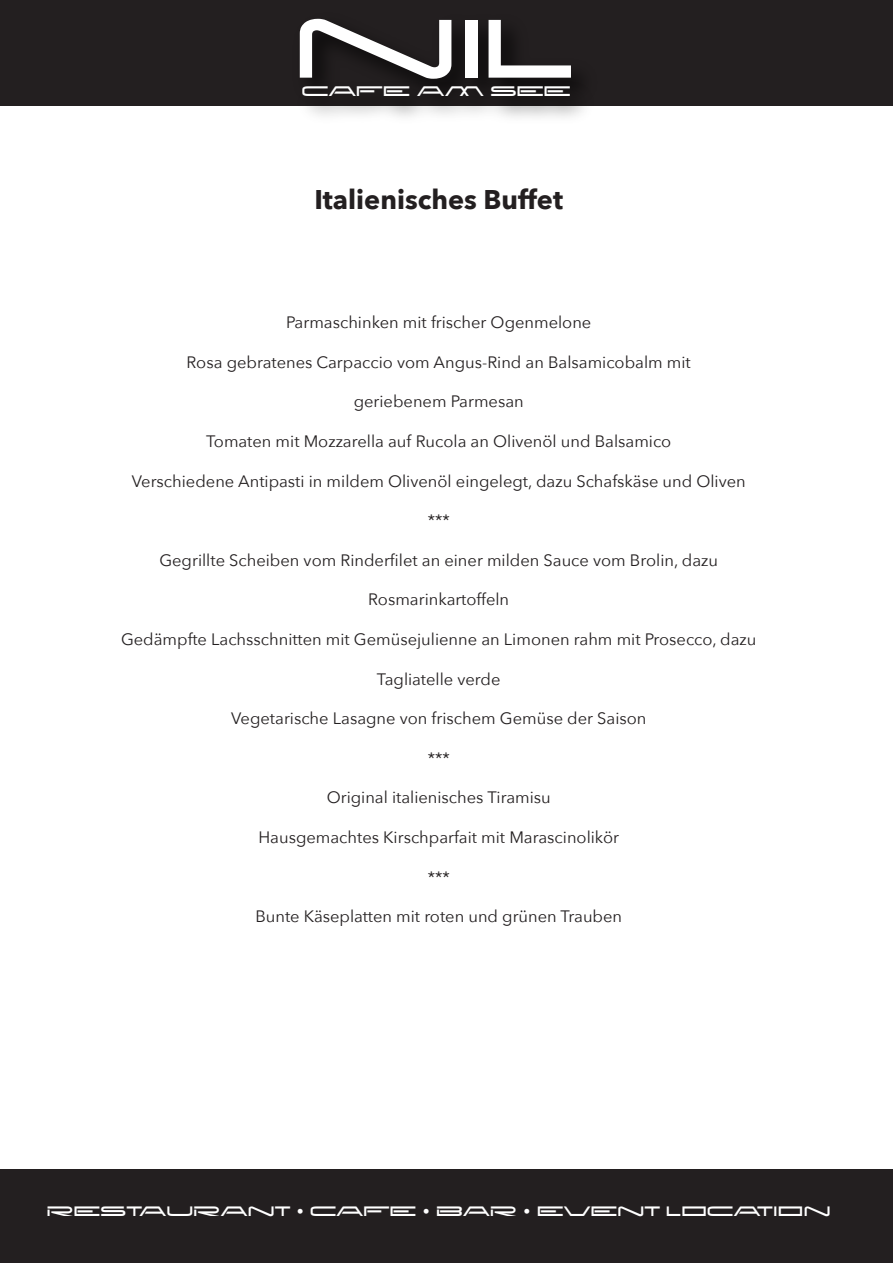
<style>
.page{position:relative;width:893px;height:1263px;background:#fff}
.page>*{position:absolute;margin:0;border:0;box-sizing:border-box;transform-origin:0 0}
.t1{font:100.8px "New Brilliant";color:#fff}
.t2{font:700 27px "Avenir Next";color:#231f20}
.t3{font:16.8px "New Brilliant";color:#fff}
.t4{font:16.5px "Avenir Next";color:#231f20}
.t5{font:16.5px "New Brilliant";color:#fff}
</style>
<div class="page">
<div style="left:0;top:1169px;width:893px;height:94px;background:#231f20"></div>
<div style="left:0;top:0;width:893px;height:105px;background:#231f20"></div>
<img style="left:282px;top:28px;width:326px;height:78px">
<img style="left:290px;top:71px;width:315px;height:46px">
<h1 class="t1" style="left:294px;top:-8px;width:282px">NIL</h1>
<p class="t3" style="left:302px;top:82px;width:270px">CAFE AM SEE</p>
<h2 class="t2" style="left:314px;top:176px;width:250px">Italienisches Buffet</h2>
<p class="t4" style="left:286px;top:309px;width:307px">Parmaschinken mit frischer Ogenmelone</p>
<p class="t4" style="left:187px;top:348px;width:506px">Rosa gebratenes Carpaccio vom Angus-Rind an Balsamicobalm mit</p>
<p class="t4" style="left:354px;top:388px;width:172px">geriebenem Parmesan</p>
<p class="t4" style="left:206px;top:427px;width:467px">Tomaten mit Mozzarella auf Rucola an Olivenöl und Balsamico</p>
<p class="t4" style="left:132px;top:467px;width:616px">Verschiedene Antipasti in mildem Olivenöl eingelegt, dazu Schafskäse und Oliven</p>
<p class="t4" style="left:428px;top:507px;width:23px">***</p>
<p class="t4" style="left:159px;top:546px;width:560px">Gegrillte Scheiben vom Rinderfilet an einer milden Sauce vom Brolin, dazu</p>
<p class="t4" style="left:368px;top:586px;width:142px">Rosmarinkartoffeln</p>
<p class="t4" style="left:121px;top:625px;width:637px">Gedämpfte Lachsschnitten mit Gemüsejulienne an Limonen rahm mit Prosecco, dazu</p>
<p class="t4" style="left:377px;top:665px;width:125px">Tagliatelle verde</p>
<p class="t4" style="left:231px;top:705px;width:417px">Vegetarische Lasagne von frischem Gemüse der Saison</p>
<p class="t4" style="left:428px;top:744px;width:23px">***</p>
<p class="t4" style="left:327px;top:784px;width:226px">Original italienisches Tiramisu</p>
<p class="t4" style="left:258px;top:823px;width:362px">Hausgemachtes Kirschparfait mit Marascinolikör</p>
<p class="t4" style="left:428px;top:863px;width:23px">***</p>
<p class="t4" style="left:255px;top:903px;width:368px">Bunte Käseplatten mit roten und grünen Trauben</p>
<p class="t5" style="left:47px;top:1202px;width:785px">RESTAURANT • CAFE • BAR • EVENT LOCATION</p>
</div>
